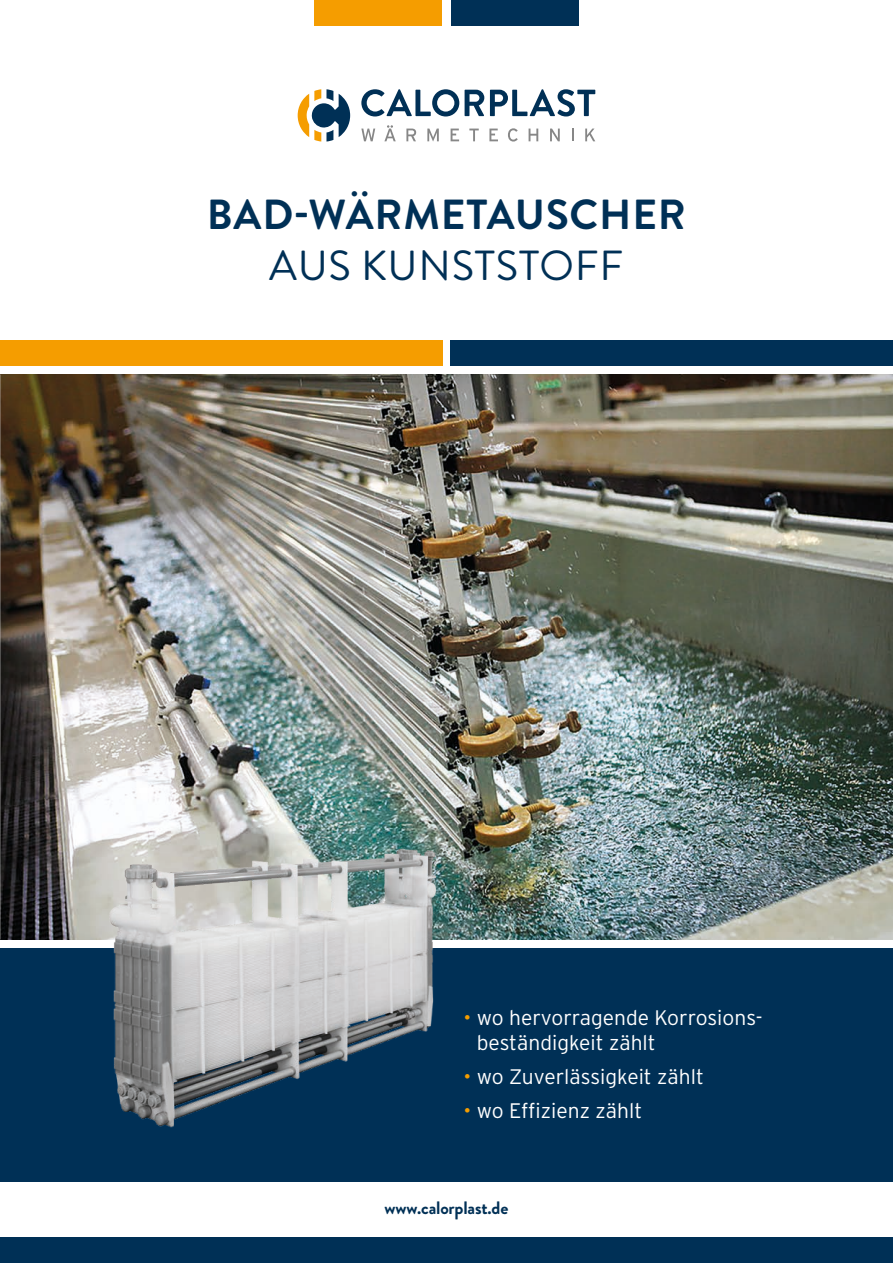
<style>
.page{position:relative;width:893px;height:1263px;background:#fff}
.page>*{position:absolute;margin:0;border:0;box-sizing:border-box;transform-origin:0 0}
.t1{font:700 42px "Brandon Grotesque";letter-spacing:.02em;color:#003056}
.t2{font:42px "Brandon Grotesque";letter-spacing:.02em;color:#003056}
.t3{font:300 21px/25.5px "Interstate";color:#fff}
.t4{font:700 18px "Brandon Grotesque";letter-spacing:-.01em;color:#003056}
.s1{color:#f59d00}
</style>
<div class="page">
<img style="left:1px;top:374px;width:892px;height:566px">
<img style="left:0;top:374px;width:1px;height:566px">
<div style="left:451px;top:0;width:127px;height:26px;background:#003056"></div>
<div style="left:315px;top:0;width:127px;height:26px;background:#f59d00"></div>
<div style="left:451px;top:340px;width:442px;height:26px;background:#003056"></div>
<div style="left:0;top:340px;width:442px;height:26px;background:#f59d00"></div>
<svg style="left:298px;top:89px;width:52px;height:53px"></svg>
<svg style="left:361px;top:89px;width:98px;height:27px"></svg>
<svg style="left:465px;top:90px;width:19px;height:26px"></svg>
<svg style="left:490px;top:89px;width:105px;height:27px"></svg>
<svg style="left:361px;top:129px;width:14px;height:12px"></svg>
<svg style="left:384px;top:125px;width:12px;height:16px"></svg>
<svg style="left:406px;top:129px;width:10px;height:12px"></svg>
<svg style="left:427px;top:129px;width:12px;height:13px"></svg>
<svg style="left:451px;top:129px;width:8px;height:12px"></svg>
<svg style="left:469px;top:129px;width:10px;height:12px"></svg>
<svg style="left:489px;top:129px;width:9px;height:12px"></svg>
<svg style="left:508px;top:128px;width:10px;height:14px"></svg>
<svg style="left:529px;top:129px;width:9px;height:12px"></svg>
<svg style="left:550px;top:129px;width:10px;height:12px"></svg>
<svg style="left:572px;top:129px;width:1px;height:12px"></svg>
<svg style="left:585px;top:129px;width:10px;height:12px"></svg>
<div style="left:0;top:1237px;width:893px;height:26px;background:#003056"></div>
<div style="left:0;top:948px;width:893px;height:234px;background:#003056"></div>
<img style="left:106px;top:840px;width:333px;height:288px">
<h1 class="t1" style="left:207px;top:185px;width:480px">BAD-WÄRMETAUSCHER</h1>
<h1 class="t2" style="left:269px;top:236px;width:356px">AUS KUNSTSTOFF</h1>
<p class="t3" style="left:477px;top:1004px;width:287px;text-indent:-13px"><span class="s1">•</span> wo hervorragende Korrosions&shy;beständigkeit zählt</p>
<p class="t3" style="left:463px;top:1064px;width:242px"><span class="s1">•</span> wo Zuverlässigkeit zählt</p>
<p class="t3" style="left:463px;top:1098px;width:180px"><span class="s1">•</span> wo Effizienz zählt</p>
<p class="t4" style="left:385px;top:1195px;width:125px">www.calorplast.de</p>
</div>
